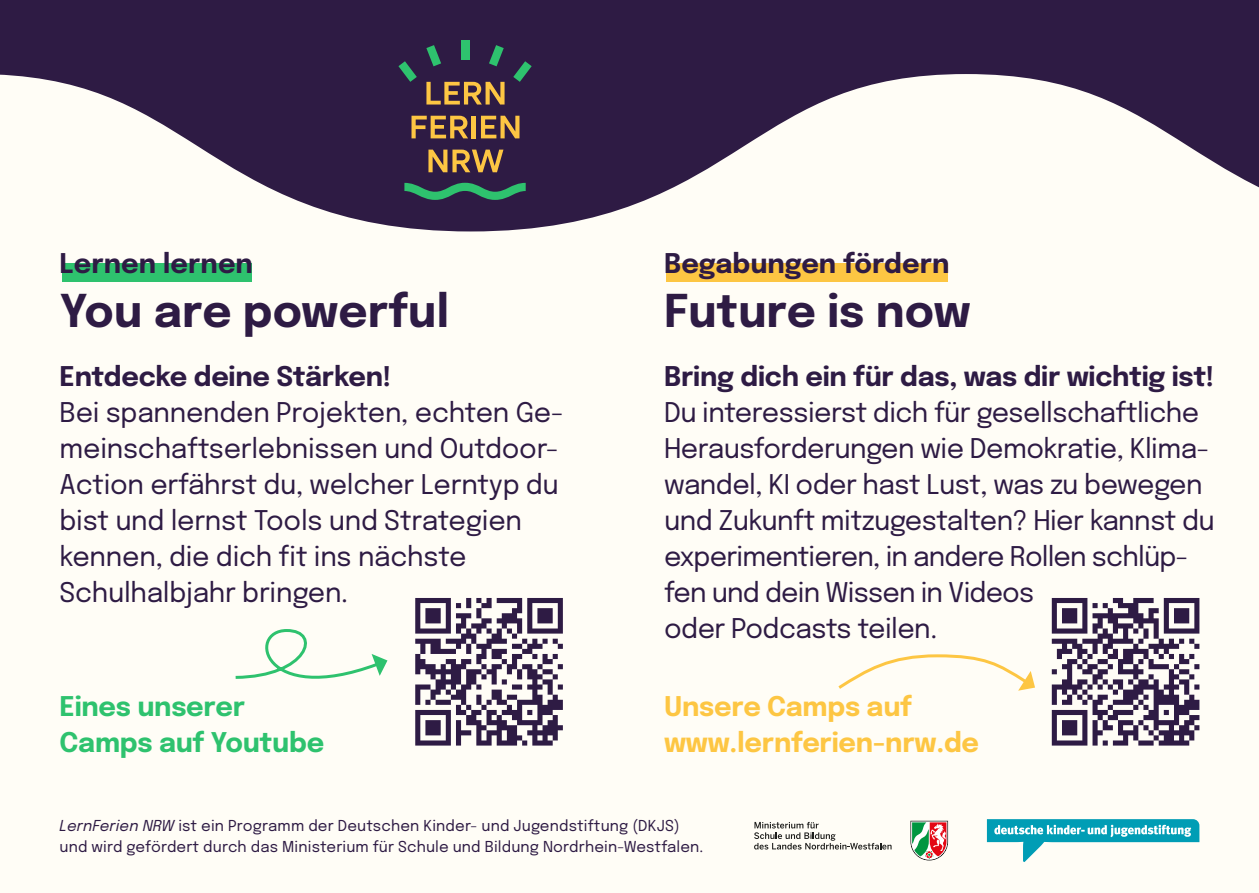
<style>
.page{position:relative;width:1259px;height:893px;background:#fffdf6}
.page>*{position:absolute;margin:0;border:0;box-sizing:border-box;transform-origin:0 0}
.t1{font:700 45px "Epilogue";color:#2e1b44}
.t2{font:27px/36px "Epilogue";letter-spacing:-.02em;color:#2e1b44}
.t3{font:700 27px "Epilogue";letter-spacing:-.01em;color:#2e1b44}
.t4{font:700 27px/36px "Epilogue";letter-spacing:-.01em;color:#fdc643}
.t5{font:700 27px/36px "Epilogue";letter-spacing:-.01em;color:#2ec26e}
.t6{font:15px/21px "Epilogue";letter-spacing:.01em;color:#2e1b44}
.s1{font-style:italic}
</style>
<div class="page">
<svg style="left:0;top:0;width:1259px;height:231px;fill:#2e1b44"></svg>
<svg style="left:404px;top:183px;width:122px;height:17px;background:#2e6e59"></svg>
<svg style="left:398px;top:61px;width:19px;height:21px"></svg>
<svg style="left:513px;top:61px;width:18px;height:21px"></svg>
<div style="left:461px;top:40px;width:8px;height:20px;background:#2ec26e"></div>
<svg style="left:426px;top:45px;width:15px;height:21px"></svg>
<svg style="left:489px;top:45px;width:15px;height:21px"></svg>
<svg style="left:426px;top:82px;width:78px;height:23px;background:#8e6a43"></svg>
<svg style="left:411px;top:116px;width:57px;height:22px"></svg>
<hr style="left:472px;top:116px;width:4px;height:22px;background:#fdc643">
<svg style="left:481px;top:116px;width:38px;height:22px"></svg>
<svg style="left:428px;top:150px;width:75px;height:22px;background:#946f43"></svg>
<div style="left:62px;top:263px;width:189px;height:19px;background:#2ec26e"></div>
<div style="left:666px;top:263px;width:282px;height:19px;background:#fdc643"></div>
<svg style="left:415px;top:598px;width:148px;height:148px"></svg>
<svg style="left:1051px;top:598px;width:148px;height:148px"></svg>
<svg style="left:838px;top:654px;width:197px;height:37px"></svg>
<svg style="left:235px;top:629px;width:152px;height:50px"></svg>
<svg style="left:910px;top:821px;width:38px;height:39px"></svg>
<svg style="left:754px;top:822px;width:137px;height:27px"></svg>
<svg style="left:987px;top:819px;width:212px;height:43px"></svg>
<p class="t3" style="left:60px;top:244px;width:195px">Lernen lernen</p>
<h1 class="t1" style="left:60px;top:279px;width:391px">You are powerful</h1>
<p class="t3" style="left:60px;top:357px;width:333px">Entdecke deine Stärken!</p>
<p class="t2" style="left:60px;top:392px;width:506px">Bei spannenden Projekten, echten Ge&shy;meinschaftserlebnissen und Outdoor-Action erfährst du, welcher Lerntyp du bist und lernst Tools und Strategien kennen, die dich fit ins nächste Schulhalbjahr bringen.</p>
<p class="t5" style="left:60px;top:686px;width:266px">Eines unserer<br>Camps auf Youtube</p>
<p class="t3" style="left:664px;top:244px;width:287px">Begabungen fördern</p>
<h1 class="t1" style="left:664px;top:279px;width:308px">Future is now</h1>
<p class="t3" style="left:664px;top:357px;width:552px">Bring dich ein für das, was dir wichtig ist!</p>
<p class="t2" style="left:664px;top:392px;width:552px">Du interessierst dich für gesellschaftliche Herausforderungen wie Demokratie, Klima&shy;wandel, KI oder hast Lust, was zu bewegen und Zukunft mitzugestalten? Hier kannst du experimentieren, in andere Rollen schlüp&shy;fen und dein Wissen in Videos<br>oder Podcasts teilen.</p>
<p class="t4" style="left:664px;top:686px;width:316px">Unsere Camps auf www.lernferien-nrw.de</p>
<p class="t6" style="left:60px;top:814px;width:645px"><span class="s1">LernFerien NRW</span> ist ein Programm der Deutschen Kinder- und Jugendstiftung (DKJS) und wird gefördert durch das Ministerium für Schule und Bildung Nordrhein-Westfalen.</p>
</div>
